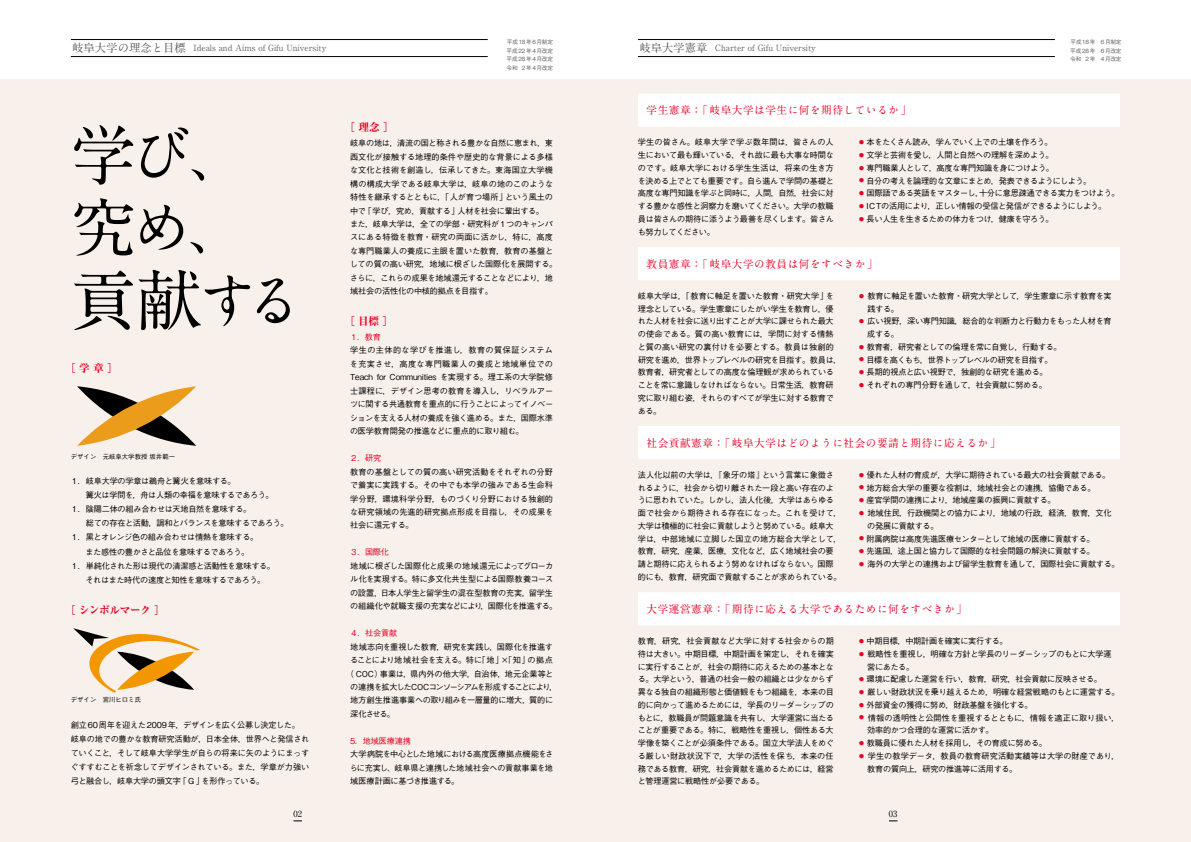
<style>
.page{position:relative;width:1191px;height:842px;background:#fff}
.page>*{position:absolute;margin:0;border:0;box-sizing:border-box;transform-origin:0 0}
.t1{font:700 65.6px "A1 Mincho Std";color:#000}
.t2{font:700 59px/72.8px "A1 Mincho Std";color:#000}
.t3{font:700 10.6px "A1 Mincho Std";letter-spacing:.05em;color:#e60023}
.t4{font:800 10.6px "Ryumin Pro";letter-spacing:-.035em;color:#e60023}
.t5{font:700 8.5px "A1 Mincho Std";color:#615f5f}
.t6{font:700 8.5px "A1 Mincho Std";color:#000}
.t7{font:500 8.1px/12.8px "Gothic BBB Pro";letter-spacing:-.03em;color:#000}
.t8{font:500 8.1px "Gothic BBB Pro";letter-spacing:-.05em;color:#000}
.t9{font:500 8.1px/12.8px "Gothic BBB Pro";letter-spacing:-.005em;color:#000}
.t10{font:500 8.1px "Gothic BBB Pro";letter-spacing:-.12em;color:#000}
.t11{font:500 8.1px "Gothic BBB Pro";letter-spacing:-.015em;color:#e60023}
.t12{font:500 6.4px "Gothic BBB Pro";color:#000}
.t13{font:500 5.7px/8.5px "Gothic BBB Pro";letter-spacing:-.01em;color:#615f5f;text-align:justify}
.s1{font-size:11.3px}
.s2{font-size:65.6px}
.s3{font-size:59px}
</style>
<div class="page">
<div style="left:0;top:79px;width:1191px;height:763px;background:#f7f0eb"></div>
<svg style="left:638px;top:94px;width:482px;height:531px"></svg>
<svg style="left:73px;top:628px;width:127px;height:65px"></svg>
<svg style="left:77px;top:386px;width:119px;height:60px"></svg>
<hr style="left:71px;top:39px;width:417px;height:1px;background:#000">
<hr style="left:71px;top:56px;width:417px;height:1px;background:#000">
<hr style="left:638px;top:39px;width:416px;height:1px;background:#000">
<hr style="left:638px;top:56px;width:416px;height:1px;background:#000">
<p class="t13" style="left:506px;top:37px;width:48px">平成18年6月制定平成22年4月改定平成28年4月改定令和 2年4月改定</p>
<p class="t5" style="left:72px;top:41px;width:256px"><span class="s1">岐阜大学の理念と目標</span> Ideals and Aims of Gifu University</p>
<p class="t5" style="left:639px;top:41px;width:178px"><span class="s1">岐阜大学憲章</span> Charter of Gifu University</p>
<p class="t13" style="left:1070px;top:37px;width:53px">平成18年　6月制定平成28年　6月改定令和 2年　4月改定</p>
<h2 class="t2" style="left:71px;top:111px;width:177px"><span class="s2">学</span>び、<span class="s2">究</span>め、</h2>
<h1 class="t1" style="left:71px;top:247px;width:234px">貢献<span class="s3">する</span></h1>
<h3 class="t4" style="left:65px;top:359px;width:54px">［ 学 章 ］</h3>
<p class="t12" style="left:71px;top:451px;width:106px">デザイン　元岐阜大学教授 坂井範一</p>
<p class="t7" style="left:70px;top:473px;width:167px">１．岐阜大学の学章は鵜舟と篝火を意味する。</p>
<p class="t7" style="left:86px;top:487px;width:189px">篝火は学問を，舟は人類の幸福を意味するであろう。</p>
<p class="t7" style="left:70px;top:502px;width:182px">１．陰陽二体の組み合わせは天地自然を意味する。</p>
<p class="t7" style="left:86px;top:516px;width:204px">総ての存在と活動，調和とバランスを意味するであろう。</p>
<p class="t7" style="left:70px;top:530px;width:189px">１．黒とオレンジ色の組み合わせは情熱を意味する。</p>
<p class="t8" style="left:86px;top:545px;width:165px">また感性の豊かさと品位を意味するであろう。</p>
<p class="t7" style="left:70px;top:558px;width:206px">１．単純化された形は現代の清潔感と活動性を意味する。</p>
<p class="t8" style="left:86px;top:573px;width:181px">それはまた時代の速度と知性を意味するであろう。</p>
<h3 class="t4" style="left:65px;top:602px;width:101px">［ シンボルマーク ］</h3>
<p class="t12" style="left:71px;top:695px;width:72px">デザイン　宮川ヒロミ氏</p>
<p class="t7" style="left:70px;top:716px;width:240px;line-height:14.2px">創立60周年を迎えた2009年，デザインを広く公募し決定した。岐阜の地での豊かな教育研究活動が，日本全体，世界へと発信されていくこと，そして岐阜大学学生が自らの将来に矢のようにまっすぐすすむことを祈念してデザインされている。また，学章が力強い弓と融合し，岐阜大学の頭文字「Ｇ」を形作っている。</p>
<h3 class="t4" style="left:344px;top:119px;width:51px">［ 理念 ］</h3>
<p class="t7" style="left:350px;top:135px;width:209px;line-height:13.5px">岐阜の地は，清流の国と称される豊かな自然に恵まれ，東西文化が接触する地理的条件や歴史的な背景による多様な文化と技術を創造し，伝承してきた。東海国立大学機構の構成大学である岐阜大学は，岐阜の地のこのような特性を継承するとともに，「人が育つ場所」という風土の中で「学び，究め，貢献する」人材を社会に輩出する。<br>また，岐阜大学は，全ての学部・研究科が１つのキャンパスにある特徴を教育・研究の両面に活かし，特に，高度な専門職業人の養成に主眼を置いた教育，教育の基盤としての質の高い研究，地域に根ざした国際化を展開する。さらに，これらの成果を地域還元することなどにより，地域社会の活性化の中核的拠点を目指す。</p>
<h3 class="t4" style="left:344px;top:313px;width:50px">［ 目標 ］</h3>
<p class="t11" style="left:350px;top:330px;width:33px">１．教育</p>
<p class="t7" style="left:350px;top:343px;width:205px;line-height:13.5px;text-align:justify">学生の主体的な学びを推進し，教育の質保証システムを充実させ，高度な専門職業人の養成と地域単位でのTeach for Communities を実現する。理工系の大学院修士課程に，デザイン思考の教育を導入し，リベラルアーツに関する共通教育を重点的に行うことによってイノベーションを支える人材の養成を強く進める。また，国際水準の医学教育開発の推進などに重点的に取り組む。</p>
<p class="t11" style="left:350px;top:452px;width:33px">２．研究</p>
<p class="t7" style="left:350px;top:464px;width:205px;line-height:13.5px;text-align:justify">教育の基盤としての質の高い研究活動をそれぞれの分野で着実に実践する。その中でも本学の強みである生命科学分野，環境科学分野，ものづくり分野における独創的な研究領域の先進的研究拠点形成を目指し，その成果を社会に還元する。</p>
<p class="t11" style="left:350px;top:546px;width:41px">３．国際化</p>
<p class="t7" style="left:350px;top:558px;width:209px;line-height:13.5px">地域に根ざした国際化と成果の地域還元によってグローカル化を実現する。特に多文化共生型による国際教養コースの設置，日本人学生と留学生の混在型教育の充実，留学生の組織化や就職支援の充実などにより，国際化を推進する。</p>
<p class="t11" style="left:350px;top:627px;width:49px">４．社会貢献</p>
<p class="t7" style="left:350px;top:639px;width:204px">地域志向を重視した教育，研究を実践し，国際化を推進す</p>
<p class="t8" style="left:350px;top:653px;width:204px">ることにより地域社会を支える。特に「地」×「知」の拠点</p>
<p class="t9" style="left:346px;top:666px;width:209px">（ COC）事業は，県内外の他大学，自治体，地元企業等と</p>
<p class="t10" style="left:350px;top:680px;width:209px">の連携を拡大したCOCコンソーシアムを形成することにより，</p>
<p class="t7" style="left:350px;top:693px;width:204px">地方創生推進事業への取り組みを一層量的に増大，質的に</p>
<p class="t7" style="left:350px;top:706px;width:46px">深化させる。</p>
<p class="t11" style="left:350px;top:734px;width:62px">5．地域医療連携</p>
<p class="t7" style="left:350px;top:746px;width:205px;line-height:13.5px;text-align:justify">大学病院を中心とした地域における高度医療拠点機能をさらに充実し、岐阜県と連携した地域社会への貢献事業を地域医療計画に基づき推進する。</p>
<h3 class="t3" style="left:646px;top:102px;width:266px">学生憲章：「岐阜大学は学生に何を期待しているか」</h3>
<p class="t7" style="left:637px;top:135px;width:198px;text-align:justify">学生の皆さん。岐阜大学で学ぶ数年間は，皆さんの人生において最も輝いている，それ故に最も大事な時間なのです。岐阜大学における学生生活は，将来の生き方を決める上でとても重要です。自ら進んで学問の基礎と高度な専門知識を学ぶと同時に，人間，自然，社会に対する豊かな感性と洞察力を磨いてください。大学の教職員は皆さんの期待に添うよう最善を尽くします。皆さんも努力してください。</p>
<p class="t7" style="left:859px;top:135px;width:195px"><sup>●</sup> 本をたくさん読み，学んでいく上での土壌を作ろう。</p>
<p class="t7" style="left:859px;top:148px;width:196px"><sup>●</sup> 文学と芸術を愛し，人間と自然への理解を深めよう。</p>
<p class="t7" style="left:859px;top:160px;width:196px"><sup>●</sup> 専門職業人として，高度な専門知識を身につけよう。</p>
<p class="t8" style="left:859px;top:174px;width:234px"><sup>●</sup> 自分の考えを論理的な文章にまとめ，発表できるようにしよう。</p>
<p class="t7" style="left:859px;top:186px;width:262px"><sup>●</sup> 国際語である英語をマスターし，十分に意思疎通できる実力をつけよう。</p>
<p class="t7" style="left:859px;top:199px;width:249px"><sup>●</sup> ICTの活用により，正しい情報の受信と発信ができるようにしよう。</p>
<p class="t7" style="left:859px;top:211px;width:196px"><sup>●</sup> 長い人生を生きるための体力をつけ，健康を守ろう。</p>
<h3 class="t3" style="left:646px;top:255px;width:233px">教員憲章：「岐阜大学の教員は何をすべきか」</h3>
<p class="t7" style="left:637px;top:288px;width:205px">岐阜大学は，「教育に軸足を置いた教育・研究大学」を理念としている。学生憲章にしたがい学生を教育し，優れた人材を社会に送り出すことが大学に課せられた最大の使命である。質の高い教育には，学問に対する情熱と質の高い研究の裏付けを必要とする。教員は独創的研究を進め，世界トップレベルの研究を目指す。教員は，教育者，研究者としての高度な倫理観が求められていることを常に意識しなければならない。日常生活，教育研究に取り組む姿，それらのすべてが学生に対する教育である。</p>
<p class="t7" style="left:867px;top:288px;width:246px;text-indent:-8px"><sup>●</sup> 教育に軸足を置いた教育・研究大学として，学生憲章に示す教育を実践する。</p>
<p class="t7" style="left:867px;top:314px;width:246px;text-indent:-8px"><sup>●</sup> 広い視野，深い専門知識，総合的な判断力と行動力をもった人材を育成する。</p>
<p class="t7" style="left:859px;top:339px;width:204px"><sup>●</sup> 教育者，研究者としての倫理を常に自覚し，行動する。</p>
<p class="t8" style="left:859px;top:353px;width:195px"><sup>●</sup> 目標を高くもち，世界トップレベルの研究を目指す。</p>
<p class="t7" style="left:859px;top:365px;width:190px"><sup>●</sup> 長期的視点と広い視野で，独創的な研究を進める。</p>
<p class="t7" style="left:859px;top:378px;width:189px"><sup>●</sup> それぞれの専門分野を通して，社会貢献に努める。</p>
<h3 class="t3" style="left:646px;top:434px;width:355px">社会貢献憲章：「岐阜大学はどのように社会の要請と期待に応えるか」</h3>
<p class="t7" style="left:637px;top:467px;width:206px">法人化以前の大学は，『象牙の塔』という言葉に象徴されるように，社会から切り離された一段と高い存在のように思われていた。しかし，法人化後，大学はあらゆる面で社会から期待される存在になった。これを受けて，大学は積極的に社会に貢献しようと努めている。岐阜大学は，中部地域に立脚した国立の地方総合大学として，教育，研究，産業，医療，文化など，広く地域社会の要請と期待に応えられるよう努めなければならない。国際的にも，教育，研究面で貢献することが求められている。</p>
<p class="t7" style="left:859px;top:467px;width:253px"><sup>●</sup> 優れた人材の育成が，大学に期待されている最大の社会貢献である。</p>
<p class="t7" style="left:859px;top:480px;width:238px"><sup>●</sup> 地方総合大学の重要な役割は，地域社会との連携，協働である。</p>
<p class="t7" style="left:859px;top:493px;width:198px"><sup>●</sup> 産官学間の連携により，地域産業の振興に貢献する。</p>
<p class="t7" style="left:867px;top:506px;width:246px;text-indent:-8px"><sup>●</sup> 地域住民，行政機関との協力により，地域の行政，経済，教育，文化の発展に貢献する。</p>
<p class="t7" style="left:859px;top:531px;width:237px"><sup>●</sup> 附属病院は高度先進医療センターとして地域の医療に貢献する。</p>
<p class="t7" style="left:859px;top:544px;width:237px"><sup>●</sup> 先進国，途上国と協力して国際的な社会問題の解決に貢献する。</p>
<p class="t7" style="left:859px;top:557px;width:262px"><sup>●</sup> 海外の大学との連携および留学生教育を通して，国際社会に貢献する。</p>
<h3 class="t3" style="left:646px;top:600px;width:322px">大学運営憲章：「期待に応える大学であるために何をすべきか」</h3>
<p class="t7" style="left:637px;top:633px;width:198px;text-align:justify">教育，研究，社会貢献など大学に対する社会からの期待は大きい。中期目標，中期計画を策定し，それを確実に実行することが，社会の期待に応えるための基本となる。大学という，普通の社会一般の組織とは少なからず異なる独自の組織形態と価値観をもつ組織を，本来の目的に向かって進めるためには，学長のリーダーシップのもとに，教職員が問題意識を共有し，大学運営に当たることが重要である。特に，戦略性を重視し，個性ある大学像を築くことが必須条件である。国立大学法人をめぐる厳しい財政状況下で，大学の活性を保ち，本来の任務である教育，研究，社会貢献を進めるためには，経営と管理運営に戦略性が必要である。</p>
<p class="t7" style="left:859px;top:633px;width:150px"><sup>●</sup> 中期目標，中期計画を確実に実行する。</p>
<p class="t7" style="left:867px;top:646px;width:246px;text-indent:-8px"><sup>●</sup> 戦略性を重視し，明確な方針と学長のリーダーシップのもとに大学運営にあたる。</p>
<p class="t7" style="left:859px;top:672px;width:244px"><sup>●</sup> 環境に配慮した運営を行い，教育，研究，社会貢献に反映させる。</p>
<p class="t7" style="left:859px;top:684px;width:262px"><sup>●</sup> 厳しい財政状況を乗り越えるため，明確な経営戦略のもとに運営する。</p>
<p class="t7" style="left:859px;top:697px;width:175px"><sup>●</sup> 外部資金の獲得に努め，財政基盤を強化する。</p>
<p class="t7" style="left:867px;top:710px;width:254px;text-indent:-8px"><sup>●</sup> 情報の透明性と公開性を重視するとともに，情報を適正に取り扱い，効率的かつ合理的な運営に活かす。</p>
<p class="t7" style="left:859px;top:736px;width:189px"><sup>●</sup> 教職員に優れた人材を採用し，その育成に努める。</p>
<p class="t9" style="left:867px;top:748px;width:254px;text-indent:-8px"><sup>●</sup> 学生の教学データ，教員の教育研究活動実績等は大学の財産であり，教育の質向上，研究の推進等に活用する。</p>
<p class="t6" style="left:293px;top:807px;width:10px">02</p>
<p class="t6" style="left:889px;top:807px;width:10px">03</p>
</div>
